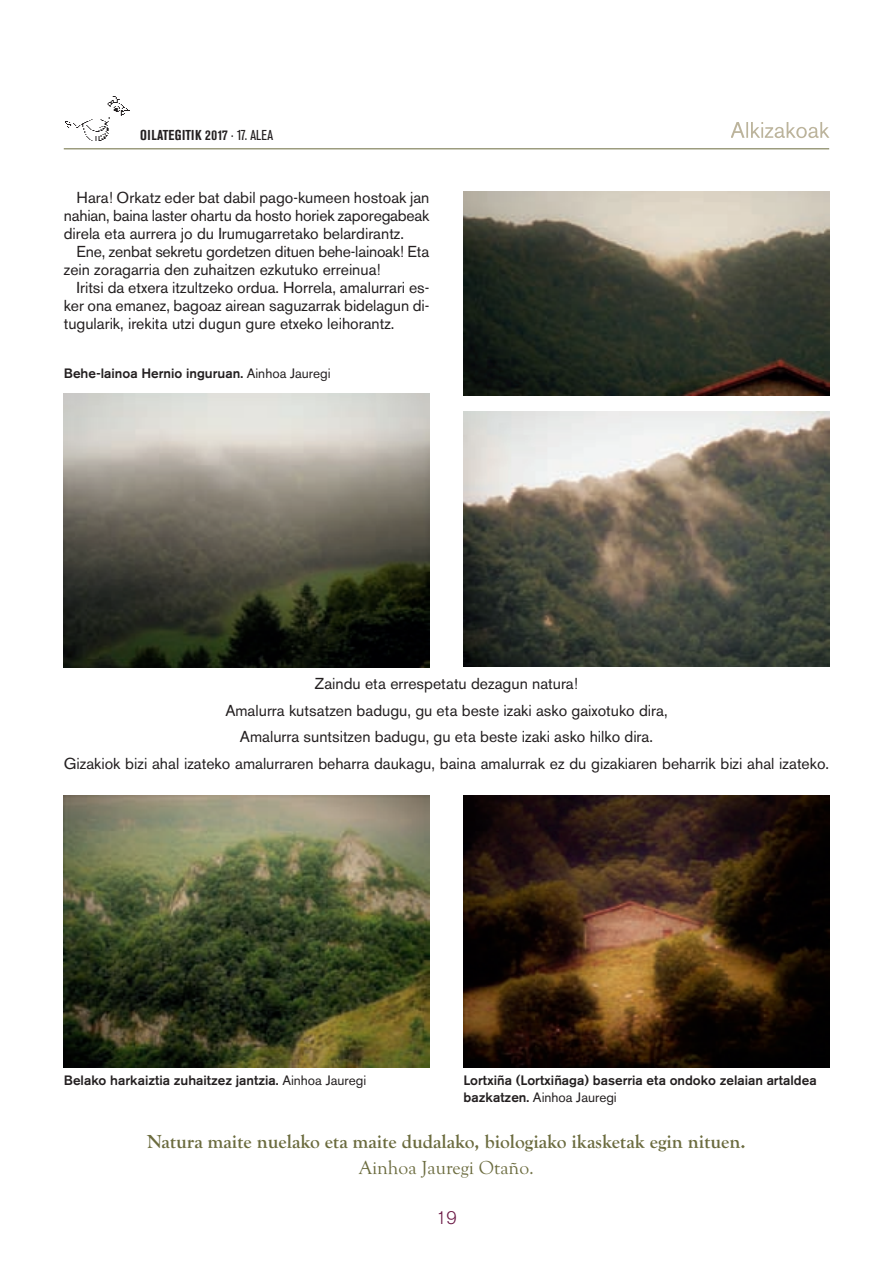
<style>
.page{position:relative;width:893px;height:1263px;background:#fff}
.page>*{position:absolute;margin:0;border:0;box-sizing:border-box;transform-origin:0 0}
.t1{font:700 19.5px "Goudy Old Style T";color:#6b6b3e}
.t2{font:19.5px "Goudy Old Style T";color:#6b6b3e}
.t3{font:300 18px "Akzidenz Grotesk BE";color:#691643}
.t4{font:15.75px/18px "Akzidenz Grotesk BE";color:#231f20;text-align:justify}
.t5{font:700 condensed 14.25px "Akzidenz Grotesk BE";letter-spacing:.035em;color:#231f20}
.t6{font:500 13.5px/16.5px "Akzidenz Grotesk BE";color:#231f20}
.s1{font-weight:400}
</style>
<div class="page">
<svg style="left:731px;top:122px;width:98px;height:16px"></svg>
<img style="left:66px;top:97px;width:64px;height:44px">
<hr style="left:64px;top:148px;width:765px;height:1px;background:#6b6b3e">
<img style="left:64px;top:795px;width:365px;height:272px">
<img style="left:463px;top:191px;width:366px;height:204px">
<img style="left:463px;top:411px;width:366px;height:255px">
<img style="left:64px;top:393px;width:365px;height:274px">
<img style="left:463px;top:795px;width:366px;height:272px">
<p class="t5" style="left:140px;top:130px;width:134px">OILATEGITIK 2017 <span class="s1">· 17. ALEA</span></p>
<p class="t4" style="left:64px;top:190px;width:367px;text-indent:13px">Hara! Orkatz eder bat dabil pago-kumeen hostoak jan nahian, baina laster ohartu da hosto horiek zaporegabeak direla eta aurrera jo du Irumugarretako belardirantz.</p>
<p class="t4" style="left:64px;top:244px;width:367px;text-indent:13px">Ene, zenbat sekretu gordetzen dituen behe-lainoak! Eta zein zoragarria den zuhaitzen ezkutuko erreinua!</p>
<p class="t4" style="left:64px;top:280px;width:367px;text-indent:13px">Iritsi da etxera itzultzeko ordua. Horrela, amalurrari es&shy;ker ona emanez, bagoaz airean saguzarrak bidelagun di&shy;tugularik, irekita utzi dugun gure etxeko leihorantz.</p>
<p class="t6" style="left:64px;top:366px;width:268px">Behe-lainoa Hernio inguruan. <span class="s1">Ainhoa Jauregi</span></p>
<p class="t4" style="left:64px;top:672px;width:767px;line-height:26.5px;text-align:center">Zaindu eta errespetatu dezagun natura!<br>Amalurra kutsatzen badugu, gu eta beste izaki asko gaixotuko dira,<br>Amalurra suntsitzen badugu, gu eta beste izaki asko hilko dira.<br>Gizakiok bizi ahal izateko amalurraren beharra daukagu, baina amalurrak ez du gizakiaren beharrik bizi ahal izateko.</p>
<p class="t6" style="left:463px;top:1073px;width:355px">Lortxiña (Lortxiñaga) baserria eta ondoko zelaian artaldea bazkatzen. <span class="s1">Ainhoa Jauregi</span></p>
<p class="t1" style="left:147px;top:1134px;width:600px">Natura maite nuelako eta maite dudalako, biologiako ikasketak egin nituen.</p>
<p class="t2" style="left:359px;top:1160px;width:176px">Ainhoa Jauregi Otaño.</p>
<p class="t6" style="left:64px;top:1073px;width:304px">Belako harkaiztia zuhaitzez jantzia. <span class="s1">Ainhoa Jauregi</span></p>
<p class="t3" style="left:436px;top:1211px;width:22px">19</p>
</div>
